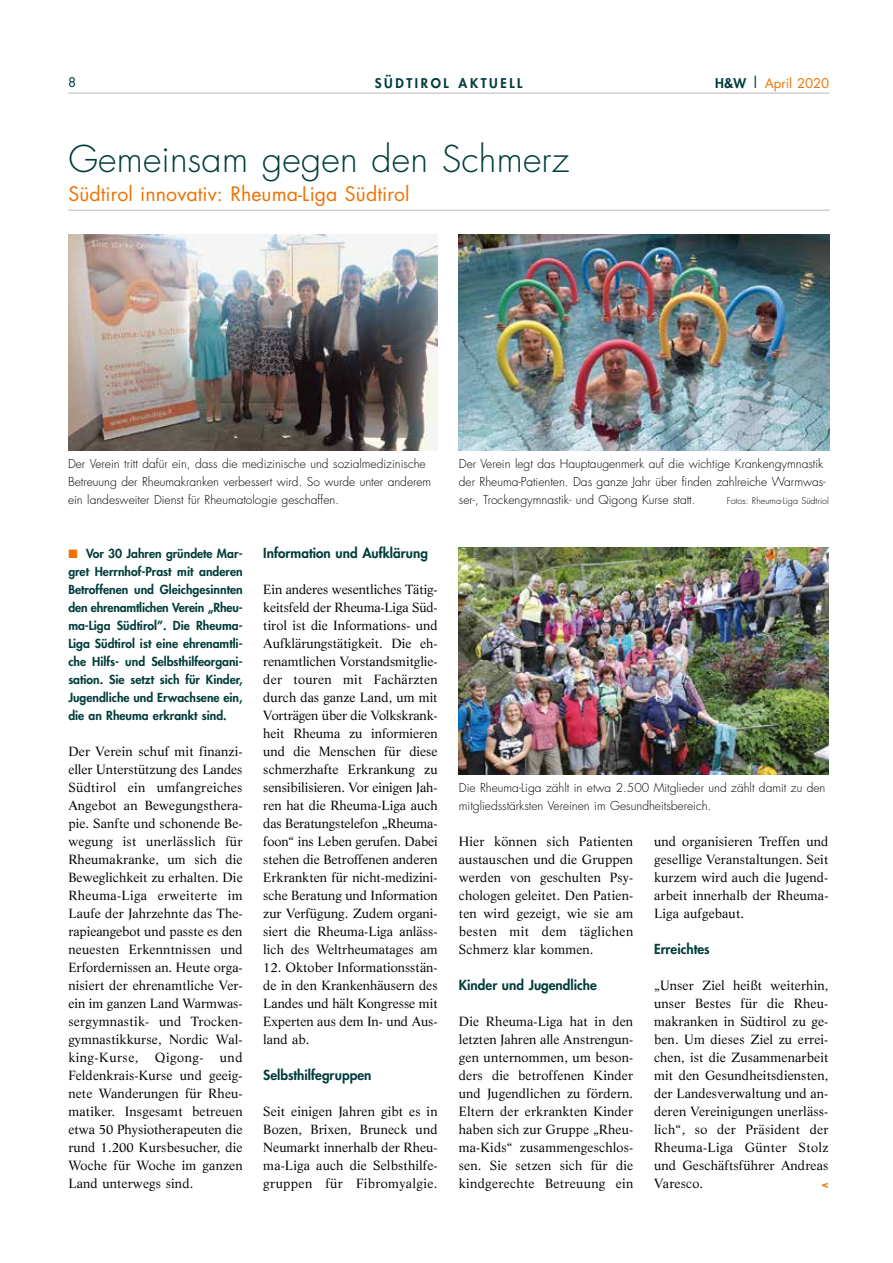
<style>
.page{position:relative;width:893px;height:1263px;background:#fff}
.page>*{position:absolute;margin:0;border:0;box-sizing:border-box;transform-origin:0 0}
.t1{font:300 36px "Futura";letter-spacing:.005em;color:#003d3b}
.t2{font:19.5px "Futura";letter-spacing:.005em;color:#ee7203}
.t3{font:800 13.5px "Futura";color:#003d3b}
.t4{font:13.05px/18px "Life";letter-spacing:.01em;color:#000;text-align:justify}
.t5{font:800 13.05px "Futura";letter-spacing:.2em;color:#003d3b}
.t6{font:13.05px "Futura";color:#ee7203}
.t7{font:13.05px "Futura";color:#003d3b}
.t8{font:800 12.15px/18px "Futura";color:#003d3b;text-align:justify}
.t9{font:300 12px/18px "Futura";color:#000}
.t10{font:800 10.5px "Futura";color:#ee7203;scale:1.1 1}
.t11{font:300 9px "Futura";color:#000}
.s1{font-weight:800;color:#003d3b}
.s2{font-size:15px;color:#003d3b}
.s3{color:#ee7203}
</style>
<div class="page">
<hr style="left:68px;top:210px;width:761px;height:1px;background:#bdb9b3">
<img style="left:68px;top:234px;width:370px;height:216px">
<img style="left:459px;top:234px;width:370px;height:216px">
<img style="left:459px;top:547px;width:370px;height:227px">
<hr style="left:68px;top:93px;width:761px;height:1px;background:#bdb9b3">
<p class="t7" style="left:68px;top:73px;width:10px">8</p>
<p class="t5" style="left:375px;top:74px;width:149px">SÜDTIROL AKTUELL</p>
<p class="t6" style="left:715px;top:74px;width:116px"><span class="s1">H&amp;W</span> <span class="s2">|</span> April 2020</p>
<h1 class="t1" style="left:68px;top:135px;width:502px">Gemeinsam gegen den Schmerz</h1>
<h2 class="t2" style="left:68px;top:181px;width:343px">Südtirol innovativ: Rheuma-Liga Südtirol</h2>
<p class="t9" style="left:68px;top:455px;width:365px">Der Verein tritt dafür ein, dass die medizinische und sozialmedizinische<br>Betreuung der Rheumakranken verbessert wird. So wurde unter anderem ein landesweiter Dienst für Rheumatologie geschaffen.</p>
<p class="t9" style="left:459px;top:455px;width:368px">Der Verein legt das Hauptaugenmerk auf die wichtige Krankengymnastik der Rheuma-Patienten. Das ganze Jahr über finden zahlreiche Warmwas&shy;ser-, Trockengymnastik- und Qigong Kurse statt.</p>
<p class="t11" style="left:727px;top:495px;width:104px">Fotos: Rheuma-Liga Südtriol</p>
<p class="t8" style="left:68px;top:544px;width:176px"><span class="s3">■</span> Vor 30 Jahren gründete Mar&shy;gret Herrnhof-Prast mit anderen Betroffenen und Gleichgesinnten den ehrenamtlichen Verein „Rheu&shy;ma-Liga Südtirol”. Die Rheuma-Liga Südtirol ist eine ehrenamtli&shy;che Hilfs- und Selbsthilfeorgani&shy;sation. Sie setzt sich für Kinder, Jugendliche und Erwachsene ein, die an Rheuma erkrankt sind.</p>
<p class="t4" style="left:68px;top:742px;width:176px">Der Verein schuf mit finanzi&shy;eller Unterstützung des Landes Südtirol ein umfangreiches Angebot an Bewegungsthera&shy;pie. Sanfte und schonende Be&shy;wegung ist unerlässlich für Rheumakranke, um sich die Beweglichkeit zu erhalten. Die Rheuma-Liga erweiterte im Laufe der Jahrzehnte das The&shy;rapieangebot und passte es den neuesten Erkenntnissen und Erfordernissen an. Heute orga&shy;nisiert der ehrenamtliche Ver&shy;ein im ganzen Land Warmwas&shy;sergymnastik- und Trocken&shy;gymnastikkurse, Nordic Wal&shy;king-Kurse,</p>
<p class="t4" style="left:68px;top:1048px;width:176px;text-indent:152px">und Feldenkrais-Kurse und geeig&shy;nete Wanderungen für Rheu&shy;matiker. Insgesamt betreuen etwa 50 Physiotherapeuten die rund 1.200 Kursbesucher, die Woche für Woche im ganzen Land unterwegs sind.</p>
<p class="t4" style="left:155px;top:1048px;width:50px">Qigong-</p>
<p class="t3" style="left:263px;top:544px;width:166px">Information und Aufklärung</p>
<p class="t4" style="left:263px;top:580px;width:176px">Ein anderes wesentliches Tätig&shy;keitsfeld der Rheuma-Liga Süd&shy;tirol ist die Informations- und Aufklärungstätigkeit. Die eh&shy;renamtlichen Vorstandsmitglie&shy;der touren mit Fachärzten durch das ganze Land, um mit Vorträgen über die Volkskrank&shy;heit Rheuma zu informieren und die Menschen für diese schmerzhafte Erkrankung zu sensibilisieren. Vor einigen Jah&shy;ren hat die Rheuma-Liga auch das Beratungstelefon „Rheuma&shy;foon“ ins Leben gerufen. Dabei stehen die Betroffenen anderen Erkrankten für nicht-medizini&shy;sche Beratung und Information zur Verfügung. Zudem organi&shy;siert die Rheuma-Liga anläss&shy;lich des Weltrheumatages am</p>
<p class="t4" style="left:263px;top:958px;width:176px">12. Oktober Informationsstän&shy;de in den Krankenhäusern des Landes und hält Kongresse mit Experten aus dem In- und Aus&shy;land ab.</p>
<p class="t3" style="left:263px;top:1066px;width:110px">Selbsthilfegruppen</p>
<p class="t4" style="left:263px;top:1102px;width:176px">Seit einigen Jahren gibt es in Bozen, Brixen, Bruneck und Neumarkt innerhalb der Rheu&shy;ma-Liga auch die Selbsthilfe&shy;gruppen für Fibromyalgie.</p>
<p class="t9" style="left:459px;top:779px;width:368px">Die Rheuma-Liga zählt in etwa 2.500 Mitglieder und zählt damit zu den mitgliedsstärksten Vereinen im Gesundheitsbereich.</p>
<p class="t4" style="left:459px;top:832px;width:176px">Hier können sich Patienten austauschen und die Gruppen werden von geschulten Psy&shy;chologen geleitet. Den Patien&shy;ten wird gezeigt, wie sie am besten mit dem täglichen Schmerz klar kommen.</p>
<p class="t3" style="left:459px;top:976px;width:140px">Kinder und Jugendliche</p>
<p class="t4" style="left:459px;top:1012px;width:176px">Die Rheuma-Liga hat in den letzten Jahren alle Anstrengun&shy;gen unternommen, um beson&shy;ders die betroffenen Kinder und Jugendlichen zu fördern.<br>Eltern der erkrankten Kinder haben sich zur Gruppe „Rheu&shy;ma-Kids“ zusammengeschlos&shy;sen. Sie setzen sich für die kindgerechte Betreuung ein</p>
<p class="t4" style="left:654px;top:832px;width:176px">und organisieren Treffen und gesellige Veranstaltungen. Seit kurzem wird auch die Jugend&shy;arbeit innerhalb der Rheuma-Liga aufgebaut.</p>
<p class="t3" style="left:654px;top:940px;width:57px">Erreichtes</p>
<p class="t4" style="left:654px;top:976px;width:176px">„Unser Ziel heißt weiterhin, unser Bestes für die Rheu&shy;makranken in Südtirol zu ge&shy;ben. Um dieses Ziel zu errei&shy;chen, ist die Zusammenarbeit mit den Gesundheitsdiensten, der Landesverwaltung und an&shy;deren Vereinigungen unerläss&shy;lich“, so der Präsident der Rheuma-Liga Günter Stolz und Geschäftsführer Andreas Varesco.</p>
<p class="t10" style="left:822px;top:1177px;width:8px">&lt;</p>
</div>
